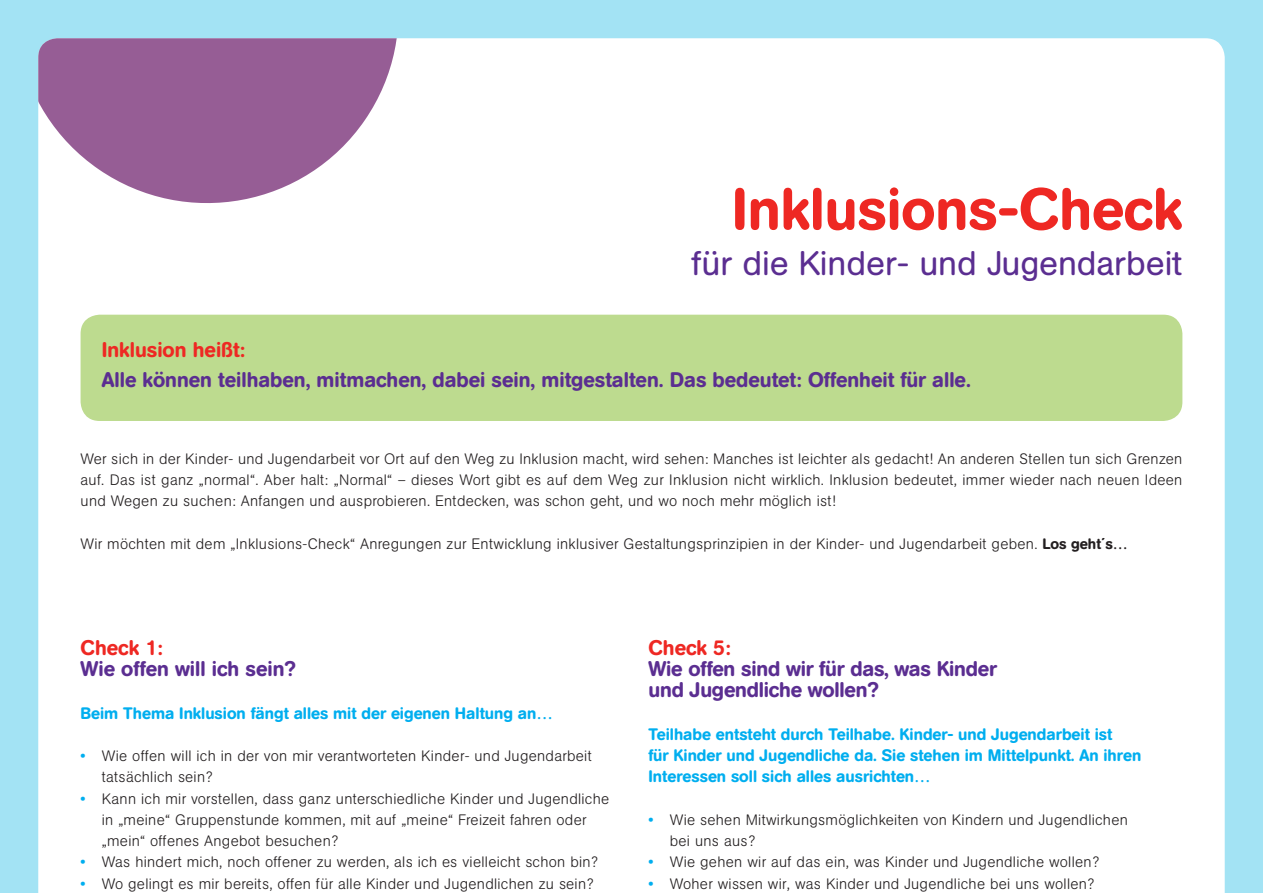
<style>
.page{position:relative;width:1263px;height:893px;background:#a3e3f4}
.page>*{position:absolute;margin:0;border:0;box-sizing:border-box;transform-origin:0 0}
.t1{font:500 58.5px "AG Book Rounded Pro";color:#ee2823}
.t2{font:33.75px "AG Book Rounded Pro";color:#5b2e91}
.t3{font:500 21px/21.3px "AG Book Rounded Pro";color:#5b2e91}
.t4{font:500 21px "AG Book Rounded Pro";color:#ee2823}
.t5{font:500 16.5px/21.3px "AG Book Rounded Pro";color:#00aeef}
.t6{font:300 15px/21.3px "AG Book Rounded Pro";letter-spacing:.02em;color:#231f20}
.s1{font-weight:500}
.s2{font-weight:500;color:#00aeef}
</style>
<div class="page">
<div style="left:38px;top:38px;width:1187px;height:855px;background:#fff"></div>
<svg style="left:38px;top:38px;width:387px;height:191px;background:#bc98bc"></svg>
<div style="left:81px;top:315px;width:1101px;height:106px;background:#bddb8f;border-radius:19px"></div>
<h1 class="t1" style="left:732px;top:171px;width:452px">Inklusions-Check</h1>
<h2 class="t2" style="left:692px;top:241px;width:492px">für die Kinder- und Jugendarbeit</h2>
<h3 class="t4" style="left:102px;top:336px;width:145px">Inklusion heißt:</h3>
<h3 class="t3" style="left:102px;top:369px;width:870px">Alle können teilhaben, mitmachen, dabei sein, mitgestalten. Das bedeutet: Offenheit für alle.</h3>
<p class="t6" style="left:81px;top:447px;width:1103px;text-align:justify">Wer sich in der Kinder- und Jugendarbeit vor Ort auf den Weg zu Inklusion macht, wird sehen: Manches ist leichter als gedacht! An anderen Stellen tun sich Grenzen auf. Das ist ganz „normal“. Aber halt: „Normal“ – dieses Wort gibt es auf dem Weg zur Inklusion nicht wirklich. Inklusion bedeutet, immer wieder nach neuen Ideen und Wegen zu suchen: Anfangen und ausprobieren. Entdecken, was schon geht, und wo noch mehr möglich ist!</p>
<p class="t6" style="left:81px;top:532px;width:1049px">Wir möchten mit dem „Inklusions-Check“ Anregungen zur Entwicklung inklusiver Gestaltungsprinzipien in der Kinder- und Jugendarbeit geben. <span class="s1">Los geht´s…</span></p>
<h3 class="t4" style="left:81px;top:634px;width:84px">Check 1:</h3>
<h3 class="t3" style="left:81px;top:658px;width:217px">Wie offen will ich sein?</h3>
<p class="t5" style="left:81px;top:702px;width:474px">Beim Thema Inklusion fängt alles mit der eigenen Haltung an…</p>
<p class="t6" style="left:102px;top:745px;width:491px;text-indent:-21px"><span class="s2">•</span> Wie offen will ich in der von mir verantworteten Kinder- und Jugendarbeit tatsächlich sein?</p>
<p class="t6" style="left:102px;top:787px;width:509px;text-indent:-21px"><span class="s2">•</span> Kann ich mir vorstellen, dass ganz unterschiedliche Kinder und Jugendliche in „meine“ Gruppenstunde kommen, mit auf „meine“ Freizeit fahren oder „mein“ offenes Angebot besuchen?</p>
<p class="t6" style="left:81px;top:851px;width:519px"><span class="s2">•</span> Was hindert mich, noch offener zu werden, als ich es vielleicht schon bin?</p>
<p class="t6" style="left:81px;top:872px;width:515px"><span class="s2">•</span> Wo gelingt es mir bereits, offen für alle Kinder und Jugendlichen zu sein?</p>
<h3 class="t4" style="left:648px;top:634px;width:84px">Check 5:</h3>
<h3 class="t3" style="left:648px;top:658px;width:350px">Wie offen sind wir für das, was Kinder und Jugendliche wollen?</h3>
<p class="t5" style="left:648px;top:723px;width:494px">Teilhabe entsteht durch Teilhabe. Kinder- und Jugendarbeit ist<br>für Kinder und Jugendliche da. Sie stehen im Mittelpunkt. An ihren<br>Interessen soll sich alles ausrichten…</p>
<p class="t6" style="left:670px;top:809px;width:460px;text-indent:-21px"><span class="s2">•</span> Wie sehen Mitwirkungsmöglichkeiten von Kindern und Jugendlichen bei uns aus?</p>
<p class="t6" style="left:648px;top:851px;width:452px"><span class="s2">•</span> Wie gehen wir auf das ein, was Kinder und Jugendliche wollen?</p>
<p class="t6" style="left:648px;top:872px;width:447px"><span class="s2">•</span> Woher wissen wir, was Kinder und Jugendliche bei uns wollen?</p>
</div>
